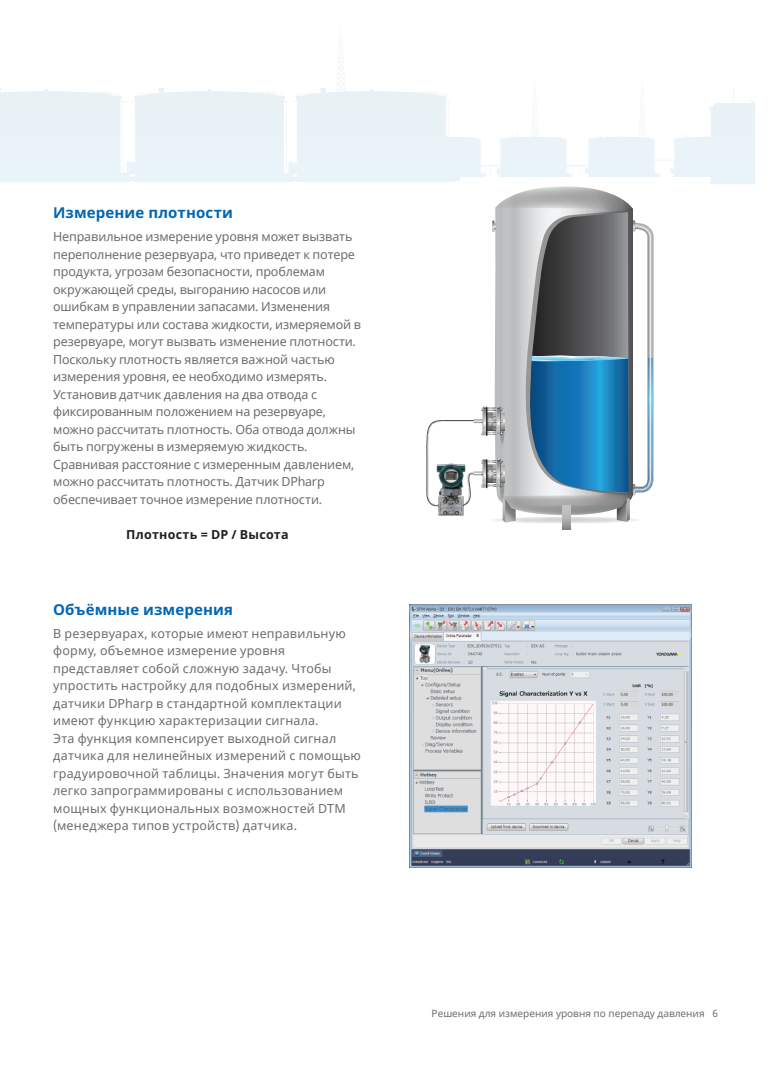
<style>
.page{position:relative;width:780px;height:1088px;background:#fff}
.page>*{position:absolute;margin:0;border:0;box-sizing:border-box;transform-origin:0 0}
.t1{font:700 15px "Noto Sans";letter-spacing:.01em;color:#0166b3}
.t2{font:12.5px/17.5px "Noto Sans";color:#6c6d70}
.t3{font:700 12.5px "Noto Sans";letter-spacing:.015em;color:#231f20}
.t4{font:10px "Noto Sans";color:#6c6d70}
</style>
<div class="page">
<svg style="left:207px;top:43px;width:134px;height:130px"></svg>
<img style="left:562px;top:523px;width:9px;height:7px">
<div style="left:563px;top:506px;width:7px;height:23px;background:#989696"></div>
<svg style="left:426px;top:186px;width:227px;height:337px"></svg>
<img style="left:410px;top:604px;width:281px;height:263px">
<p class="t1" style="left:53px;top:202px;width:181px">Измерение плотности</p>
<p class="t2" style="left:53px;top:228px;width:309px">Неправильное измерение уровня может вызвать переполнение резервуара, что приведет к потере продукта, угрозам безопасности, проблемам окружающей среды, выгоранию насосов или ошибкам в управлении запасами. Изменения температуры или состава жидкости, измеряемой в резервуаре, могут вызвать изменение плотности.<br>Поскольку плотность является важной частью измерения уровня, ее необходимо измерять.<br>Установив датчик давления на два отвода с фиксированным положением на резервуаре, можно рассчитать плотность. Оба отвода должны быть погружены в измеряемую жидкость.<br>Сравнивая расстояние с измеренным давлением, можно рассчитать плотность. Датчик DPharp обеспечивает точное измерение плотности.</p>
<p class="t3" style="left:126px;top:525px;width:164px">Плотность = DP / Высота</p>
<p class="t1" style="left:53px;top:598px;width:181px">Объёмные измерения</p>
<p class="t2" style="left:53px;top:624px;width:309px">В резервуарах, которые имеют неправильную форму, объемное измерение уровня представляет собой сложную задачу. Чтобы упростить настройку для подобных измерений, датчики DPharp в стандартной комплектации имеют функцию характеризации сигнала.<br>Эта функция компенсирует выходной сигнал датчика для нелинейных измерений с помощью градуировочной таблицы. Значения могут быть легко запрограммированы с использованием мощных функциональных возможностей DTM (менеджера типов устройств) датчика.</p>
<p class="t4" style="left:431px;top:1007px;width:288px">Решения для измерения уровня по перепаду давления 6</p>
</div>
